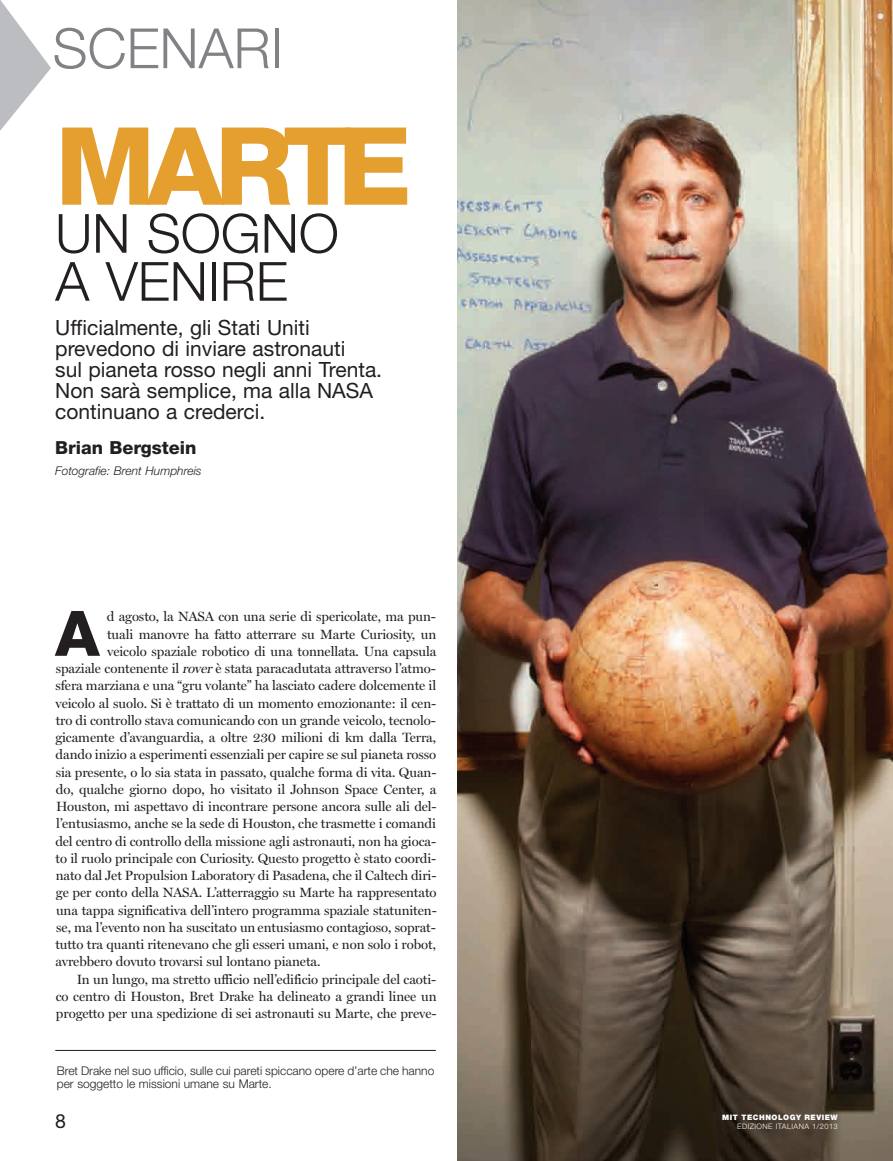
<style>
.page{position:relative;width:893px;height:1161px;background:#fff}
.page>*{position:absolute;margin:0;border:0;box-sizing:border-box;transform-origin:0 0}
.t1{font:800 108px "Helvetica Neue LT Std";letter-spacing:-.085em;color:#e49f2e}
.t2{font:800 62.7px "Helvetica Neue LT Std";color:#231f20}
.t3{font:300 55.5px "Helvetica Neue LT Std";color:#808285}
.t4{font:300 54px/48px "Helvetica Neue LT Std";color:#231f20}
.t5{font:21px/21px "Helvetica Neue LT Std";color:#231f20}
.t6{font:19.5px "Helvetica Neue LT Std";color:#231f20}
.t7{font:800 18px "Helvetica Neue LT Std";color:#231f20}
.t8{font:13.5px "Miller Display";letter-spacing:-.005em;color:#231f20}
.t9{font:300 12px/13.5px "Helvetica Neue LT Std";color:#231f20}
.t10{font:italic 300 12px "Helvetica Neue LT Std";color:#231f20}
.t11{font:300 7.5px "Helvetica Neue LT Std";letter-spacing:.055em;color:#fff}
.t12{font:900 7.5px "Helvetica Neue LT Std";letter-spacing:.065em;color:#fff}
.s1{font-style:italic}
</style>
<div class="page">
<img style="left:457px;top:0;width:436px;height:1161px">
<svg style="left:0;top:0;width:51px;height:131px"></svg>
<hr style="left:55px;top:1050px;width:381px;height:1px;background:#231f20">
<h3 class="t3" style="left:53px;top:29px;width:232px">SCENARI</h3>
<h1 class="t1" style="left:55px;top:128px;width:358px">MARTE</h1>
<h3 class="t4" style="left:55px;top:215px;width:285px">UN SOGNO<br>A VENIRE</h3>
<h3 class="t5" style="left:55px;top:319px;width:328px">Ufficialmente, gli Stati Uniti prevedono di inviare astronauti<br>sul pianeta rosso negli anni Trenta.<br>Non sarà semplice, ma alla NASA continuano a crederci.</h3>
<h3 class="t7" style="left:55px;top:441px;width:143px">Brian Bergstein</h3>
<p class="t10" style="left:55px;top:466px;width:148px">Fotografie: Brent Humphreis</p>
<h2 class="t2" style="left:55px;top:611px;width:46px">A</h2>
<p class="t8" style="left:107px;top:609px;width:331px">d agosto, la NASA con una serie di spericolate, ma pun-</p>
<p class="t8" style="left:107px;top:626px;width:331px">tuali manovre ha fatto atterrare su Marte Curiosity, un</p>
<p class="t8" style="left:107px;top:643px;width:331px">veicolo spaziale robotico di una tonnellata. Una capsula</p>
<p class="t8" style="left:56px;top:660px;width:382px">spaziale contenente il <span class="s1">rover</span>è stata paracadutata attraverso l’atmo-</p>
<p class="t8" style="left:55px;top:678px;width:382px">sfera marziana e una “gru volante” ha lasciato cadere dolcemente il</p>
<p class="t8" style="left:56px;top:695px;width:382px">veicolo al suolo. Si è trattato di un momento emozionante: il cen-</p>
<p class="t8" style="left:56px;top:712px;width:382px">tro di controllo stava comunicando con un grande veicolo, tecnolo-</p>
<p class="t8" style="left:55px;top:729px;width:382px">gicamente d’avanguardia, a oltre 230 milioni di km dalla Terra,</p>
<p class="t8" style="left:56px;top:747px;width:382px">dando inizio a esperimenti essenziali per capire se sul pianeta rosso</p>
<p class="t8" style="left:56px;top:764px;width:382px">sia presente, o lo sia stata in passato, qualche forma di vita. Quan-</p>
<p class="t8" style="left:56px;top:781px;width:382px">do, qualche giorno dopo, ho visitato il Johnson Space Center, a</p>
<p class="t8" style="left:56px;top:798px;width:382px">Houston, mi aspettavo di incontrare persone ancora sulle ali del-</p>
<p class="t8" style="left:56px;top:816px;width:381px">l’entusiasmo, anche se la sede di Houston, che trasmette i comandi</p>
<p class="t8" style="left:55px;top:833px;width:382px">del centro di controllo della missione agli astronauti, non ha gioca-</p>
<p class="t8" style="left:56px;top:850px;width:382px">to il ruolo principale con Curiosity. Questo progetto è stato coordi-</p>
<p class="t8" style="left:56px;top:867px;width:382px">nato dal Jet Propulsion Laboratory di Pasadena, che il Caltech diri-</p>
<p class="t8" style="left:56px;top:885px;width:382px">ge per conto della NASA. L’atterraggio su Marte ha rappresentato</p>
<p class="t8" style="left:56px;top:902px;width:382px">una tappa significativa dell’intero programma spaziale statuniten-</p>
<p class="t8" style="left:56px;top:919px;width:381px">se, ma l’evento non ha suscitato un entusiasmo contagioso, soprat-</p>
<p class="t8" style="left:55px;top:936px;width:382px">tutto tra quanti ritenevano che gli esseri umani, e non solo i robot,</p>
<p class="t8" style="left:56px;top:954px;width:266px">avrebbero dovuto trovarsi sul lontano pianeta.</p>
<p class="t8" style="left:77px;top:971px;width:361px">In un lungo, ma stretto ufficio nell’edificio principale del caoti-</p>
<p class="t8" style="left:56px;top:988px;width:382px">co centro di Houston, Bret Drake ha delineato a grandi linee un</p>
<p class="t8" style="left:56px;top:1005px;width:382px">progetto per una spedizione di sei astronauti su Marte, che preve-</p>
<p class="t9" style="left:57px;top:1065px;width:379px">Bret Drake nel suo ufficio, sulle cui pareti spiccano opere d’arte che hanno per soggetto le missioni umane su Marte.</p>
<h3 class="t6" style="left:55px;top:1114px;width:12px">8</h3>
<p class="t12" style="left:722px;top:1114px;width:117px">MIT TECHNOLOGY REVIEW</p>
<p class="t11" style="left:737px;top:1123px;width:102px">EDIZIONE ITALIANA 1/2013</p>
</div>
